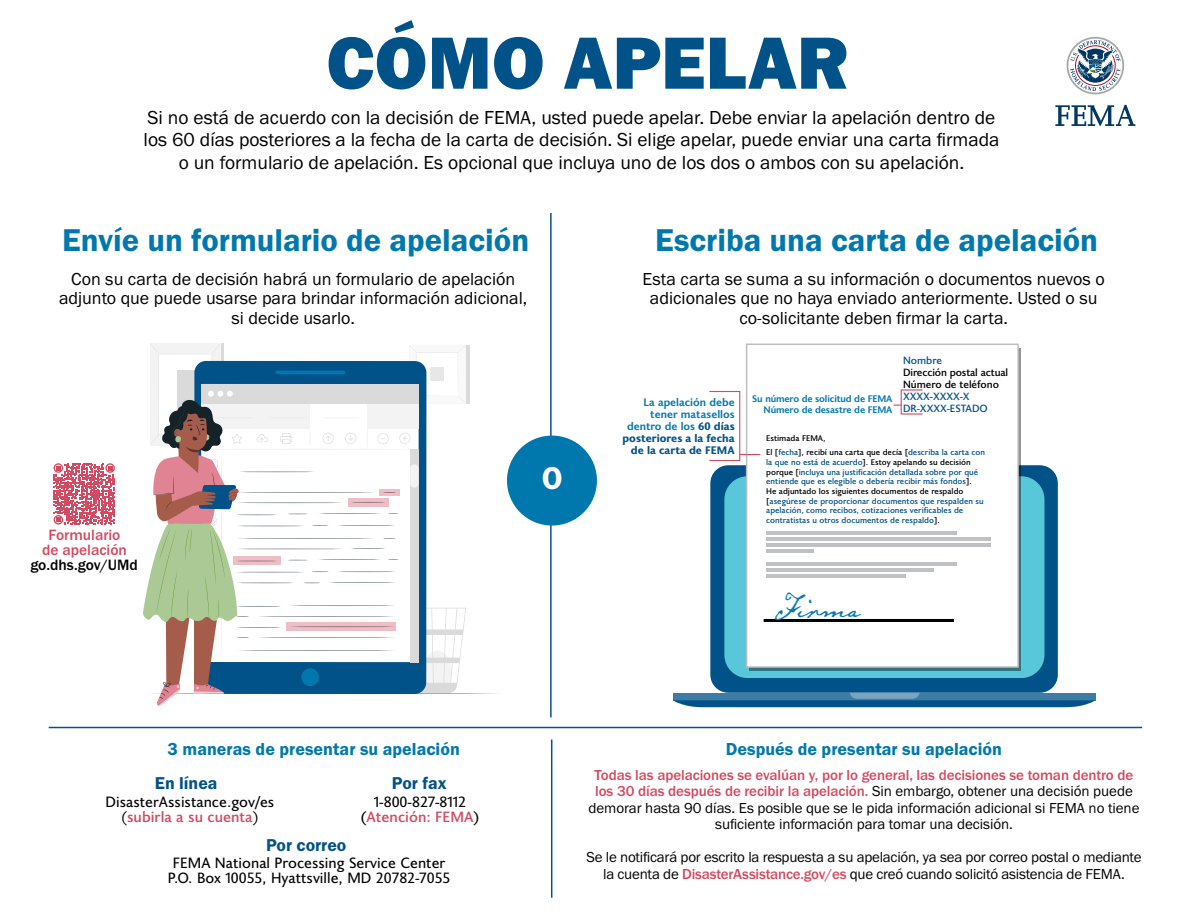
<style>
.page{position:relative;width:1188px;height:918px;background:#fff}
.page>*{position:absolute;margin:0;border:0;box-sizing:border-box;transform-origin:0 0}
.t1{font:76.5px "Franklin Gothic URW Hea";color:#005288}
.t2{font:44.4px "Emily Austin";color:#0c79b0}
.t3{font:32.7px "Franklin Gothic URW Dem";color:#0078ae}
.t4{font:32.7px "Franklin Gothic URW Dem";color:#fff}
.t5{font:19.5px/22.5px "Franklin Gothic URW Boo";color:#000;text-align:center}
.t6{font:18px/19.5px "Franklin Gothic URW Boo";color:#000;text-align:center}
.t7{font:18px "Franklin Gothic URW Dem";color:#0078ae}
.t8{font:17.7px "Franklin Gothic URW Dem";color:#005288}
.t9{font:500 15.45px/14.2px "Franklin Gothic URW";color:#d24b62;text-align:center}
.t10{font:500 15.45px "Franklin Gothic URW";color:#000}
.t11{font:15px/16.5px "Franklin Gothic URW Boo";letter-spacing:-.015em;color:#000;text-align:center}
.t12{font:15px/15px "Joanna Sans Nova";color:#000;text-align:center}
.t13{font:500 15px/16.5px "Franklin Gothic URW";letter-spacing:-.005em;color:#d24b62}
.t14{font:700 11.1px/12px "Joanna Sans Nova";color:#0679af;text-align:right}
.t15{font:500 10.5px/12px "Joanna Sans Nova";letter-spacing:-.015em;color:#000}
.t16{font:500 10.5px/12px "Joanna Sans Nova";letter-spacing:-.005em;color:#075288}
.t17{font:700 9.6px/11.1px "Joanna Sans Nova";letter-spacing:-.015em;color:#0679af;text-align:right}
.t18{font:500 8.25px/9.6px "Joanna Sans Nova";color:#005288}
.t19{font:500 8.25px/14px "Joanna Sans Nova";color:#000}
.s1{font-style:inherit}
.s2{font-weight:500;color:#d24b62}
.s3{font-weight:800;color:#075288}
.s4{color:#005288}
.s5{color:#000}
.s6{font-family:"Franklin Gothic URW Boo";font-weight:400;color:#000}
.s7{font-family:"Franklin Gothic URW";font-weight:500;color:#d24b62}
</style>
<div class="page">
<hr style="left:49px;top:727px;width:1093px;height:1px;background:#075288">
<hr style="left:551px;top:740px;width:1px;height:158px;background:#075288">
<svg style="left:1055px;top:105px;width:80px;height:21px"></svg>
<svg style="left:1067px;top:37px;width:57px;height:57px"></svg>
<div style="left:710px;top:465px;width:348px;height:228px;background:#005288;border-radius:18px"></div>
<div style="left:724px;top:476px;width:320px;height:202px;background:#57c7d9;border-radius:23px"></div>
<svg style="left:673px;top:693px;width:422px;height:14px;background:#286d9b"></svg>
<div style="left:746px;top:344px;width:273px;height:324px;background:#fff;border:1px solid #bcbdc1"></div>
<hr style="left:766px;top:531px;width:191px;height:3px;background:#bfc1c3">
<hr style="left:766px;top:537px;width:224px;height:4px;background:#bfc1c3">
<hr style="left:766px;top:544px;width:224px;height:3px;background:#bfc1c3">
<hr style="left:766px;top:550px;width:48px;height:3px;background:#bfc1c3">
<hr style="left:766px;top:562px;width:191px;height:4px;background:#bfc1c3">
<hr style="left:766px;top:569px;width:168px;height:3px;background:#bfc1c3">
<hr style="left:766px;top:575px;width:139px;height:3px;background:#bfc1c3">
<hr style="left:739px;top:392px;width:1px;height:68px;background:#d24b62">
<hr style="left:709px;top:391px;width:31px;height:1px;background:#d24b62">
<hr style="left:709px;top:460px;width:31px;height:1px;background:#d24b62">
<svg style="left:740px;top:454px;width:20px;height:1px"></svg>
<hr style="left:901px;top:389px;width:22px;height:2px;background:#d24b62">
<hr style="left:901px;top:413px;width:22px;height:2px;background:#d24b62">
<svg style="left:894px;top:390px;width:8px;height:24px"></svg>
<hr style="left:764px;top:619px;width:190px;height:3px;background:#000">
<hr style="left:550px;top:213px;width:2px;height:504px;background:#075288">
<div style="left:507px;top:436px;width:90px;height:90px;background:#0078ae;border-radius:50%"></div>
<svg style="left:143px;top:343px;width:355px;height:363px"></svg>
<svg style="left:54px;top:463px;width:61px;height:62px"></svg>
<h1 class="t1" style="left:326px;top:14px;width:525px">CÓMO APELAR</h1>
<p class="t5" style="left:144px;top:105px;width:857px">Si no está de acuerdo con la decisión de FEMA, usted puede apelar. Debe enviar la apelación dentro de los 60 días posteriores a la fecha de la carta de decisión. Si elige apelar, puede enviar una carta firmada o un formulario de apelación. Es opcional que incluya uno de los dos o ambos con su apelación.</p>
<h3 class="t3" style="left:62px;top:220px;width:468px">Envíe un formulario de apelación</h3>
<h3 class="t3" style="left:655px;top:220px;width:445px">Escriba una carta de apelación</h3>
<h3 class="t6" style="left:59px;top:269px;width:470px">Con su carta de decisión habrá un formulario de apelación adjunto que puede usarse para brindar información adicional, si decide usarlo.</h3>
<h3 class="t6" style="left:643px;top:269px;width:464px">Esta carta se suma a su información o documentos nuevos o adicionales que no haya enviado anteriormente. Usted o su co-solicitante deben firmar la carta.</h3>
<h3 class="t9" style="left:42px;top:528px;width:86px">Formulario de apelación</h3>
<h3 class="t10" style="left:30px;top:555px;width:109px">go.dhs.gov/UMd</h3>
<h3 class="t7" style="left:167px;top:738px;width:294px">3 maneras de presentar su apelación</h3>
<h3 class="t8" style="left:155px;top:772px;width:64px">En línea</h3>
<h3 class="t8" style="left:392px;top:772px;width:56px">Por fax</h3>
<h3 class="t12" style="left:105px;top:794px;width:170px">DisasterAssistance.gov/es <span class="s1">(</span><span class="s2">subirla a su cuenta</span><span class="s1">)</span></h3>
<h3 class="t8" style="left:266px;top:834px;width:82px">Por correo</h3>
<h3 class="t12" style="left:361px;top:794px;width:120px">1-800-827-8112 (<span class="s2">Atención: FEMA</span>)</h3>
<h3 class="t12" style="left:168px;top:855px;width:284px">FEMA National Processing Service Center<br>P.O. Box 10055, Hyattsville, MD 20782-7055</h3>
<h3 class="t4" style="left:542px;top:458px;width:22px">O</h3>
<h3 class="t14" style="left:623px;top:395px;width:114px">La apelación debe tener matasellos dentro de los <span class="s3">60 días posteriores a la fecha de la carta de FEMA</span></h3>
<p class="t17" style="left:752px;top:392px;width:142px">Su número de solicitud de FEMA<br>Número de desastre de FEMA</p>
<p class="t16" style="left:903px;top:354px;width:40px">Nombre</p>
<p class="t15" style="left:903px;top:366px;width:107px">Dirección postal actual<br>Número de teléfono</p>
<p class="t16" style="left:903px;top:390px;width:86px">XXXX-XXXX-X<br>DR-XXXX-ESTADO</p>
<p class="t19" style="left:766px;top:431px;width:220px">Estimada FEMA,<br>El [<span class="s4">fecha</span>], recibí una carta que decía [<span class="s4">describa la carta con</span></p>
<p class="t18" style="left:766px;top:457px;width:219px">la que no está de acuerdo<span class="s5">]. Estoy apelando su decisión porque [</span>incluya una justificación detallada sobre por qué entiende que es elegible o debería recibir más fondos<span class="s5">].<br>He adjuntado los siguientes documentos de respaldo [</span>asegúrese de proporcionar documentos que respalden su apelación, como recibos, cotizaciones verificables de contratistas u otros documentos de respaldo<span class="s5">].</span></p>
<h2 class="t2" style="left:772px;top:574px;width:88px">Firma</h2>
<h3 class="t7" style="left:726px;top:738px;width:278px">Después de presentar su apelación</h3>
<h3 class="t13" style="left:595px;top:766px;width:540px">Todas las apelaciones se evalúan y, por lo general, las decisiones se toman dentro de los 30 días después de recibir la apelación. <span class="s6">Sin embargo, obtener una decisión puede</span></h3>
<h3 class="t11" style="left:589px;top:799px;width:552px">demorar hasta 90 días. Es posible que se le pida información adicional si FEMA no tiene suficiente información para tomar una decisión.</h3>
<h3 class="t11" style="left:586px;top:849px;width:557px">Se le notificará por escrito la respuesta a su apelación, ya sea por correo postal o mediante la cuenta de <span class="s7">DisasterAssistance.gov/es</span> que creó cuando solicitó asistencia de FEMA.</h3>
</div>
